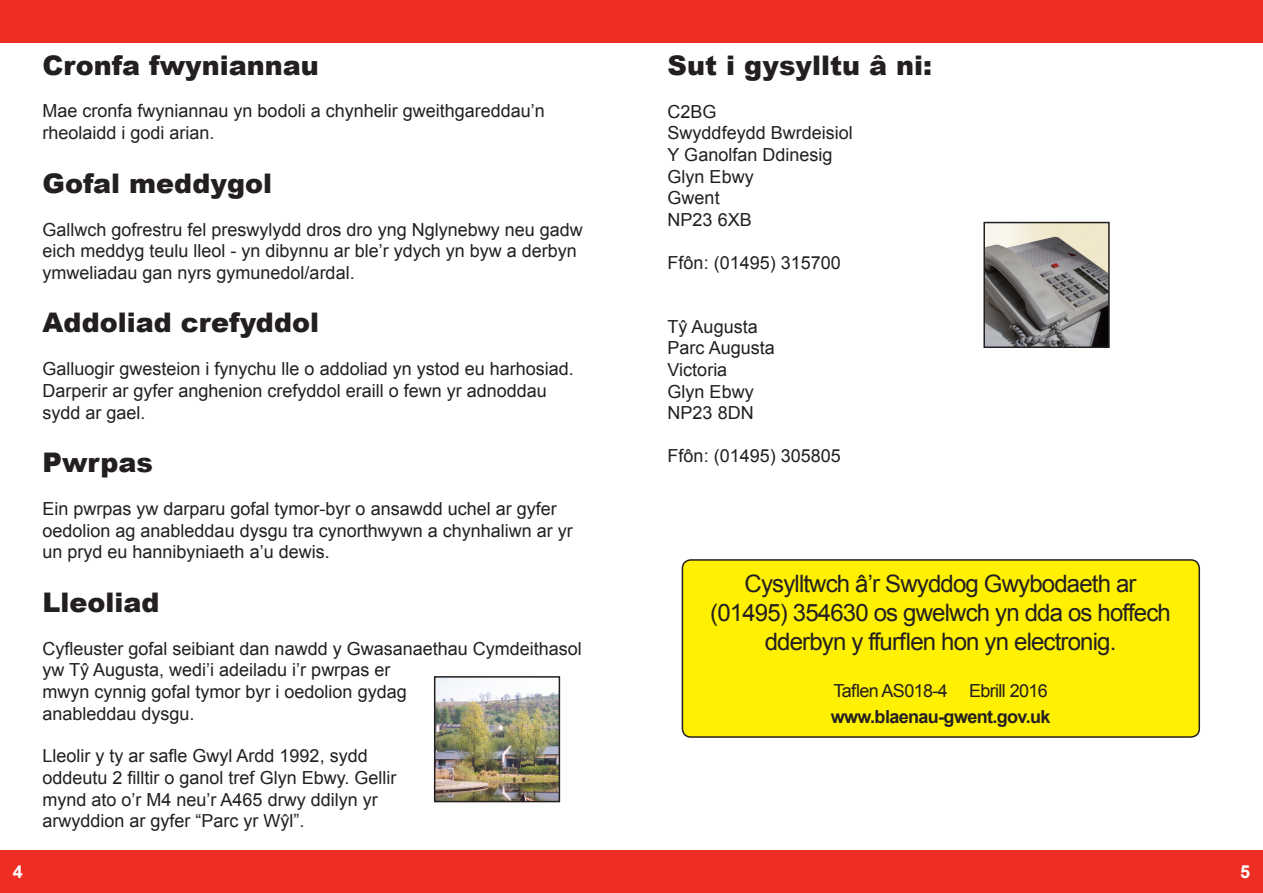
<style>
.page{position:relative;width:1263px;height:893px;background:#fff}
.page>*{position:absolute;margin:0;border:0;box-sizing:border-box;transform-origin:0 0}
.t1{font:900 27px "Arial";color:#231f20}
.t2{font:24px/28.8px "Arial";letter-spacing:-.035em;color:#231f20;text-align:center}
.t3{font:18px/21.6px "Arial";color:#231f20}
.t4{font:700 18px "Arial";letter-spacing:-.035em;color:#231f20}
.t5{font:18px "Arial";letter-spacing:-.035em;color:#231f20}
.t6{font:700 18px "Arial";color:#fff}
</style>
<div class="page">
<div style="left:631px;top:0;width:632px;height:43px;background:#ee2e22"></div>
<div style="left:0;top:0;width:631px;height:43px;background:#ee2e22"></div>
<div style="left:631px;top:850px;width:632px;height:43px;background:#ee2e22"></div>
<div style="left:0;top:850px;width:631px;height:43px;background:#ee2e22"></div>
<img style="left:986px;top:225px;width:121px;height:120px">
<div style="left:983px;top:222px;width:127px;height:126px;border:2px solid #231f20"></div>
<div style="left:682px;top:560px;width:517px;height:177px;background:#fff101;border-radius:9px"></div>
<div style="left:682px;top:559px;width:518px;height:179px;border:2px solid #231f20;border-radius:9px"></div>
<img style="left:437px;top:679px;width:120px;height:120px">
<div style="left:434px;top:676px;width:126px;height:126px;border:2px solid #231f20"></div>
<h1 class="t1" style="left:43px;top:45px;width:278px">Cronfa fwyniannau</h1>
<p class="t3" style="left:43px;top:101px;width:504px">Mae cronfa fwyniannau yn bodoli a chynhelir gweithgareddau’n rheolaidd i godi arian.</p>
<h1 class="t1" style="left:43px;top:163px;width:231px">Gofal meddygol</h1>
<p class="t3" style="left:43px;top:219px;width:542px">Gallwch gofrestru fel preswylydd dros dro yng Nglynebwy neu gadw eich meddyg teulu lleol - yn dibynnu ar ble’r ydych yn byw a derbyn ymweliadau gan nyrs gymunedol/ardal.</p>
<h1 class="t1" style="left:43px;top:303px;width:278px">Addoliad crefyddol</h1>
<p class="t3" style="left:43px;top:358px;width:533px">Galluogir gwesteion i fynychu lle o addoliad yn ystod eu harhosiad.<br>Darperir ar gyfer anghenion crefyddol eraill o fewn yr adnoddau sydd ar gael.</p>
<h1 class="t1" style="left:43px;top:443px;width:112px">Pwrpas</h1>
<p class="t3" style="left:43px;top:498px;width:532px">Ein pwrpas yw darparu gofal tymor-byr o ansawdd uchel ar gyfer oedolion ag anableddau dysgu tra cynorthwywn a chynhaliwn ar yr un pryd eu hannibyniaeth a’u dewis.</p>
<h1 class="t1" style="left:43px;top:583px;width:119px">Lleoliad</h1>
<p class="t3" style="left:43px;top:638px;width:541px">Cyfleuster gofal seibiant dan nawdd y Gwasanaethau Cymdeithasol yw Tŷ Augusta, wedi’i adeiladu i’r pwrpas er<br>mwyn cynnig gofal tymor byr i oedolion gydag<br>anableddau dysgu.</p>
<p class="t3" style="left:43px;top:745px;width:355px">Lleolir y ty ar safle Gwyl Ardd 1992, sydd oddeutu 2 filltir o ganol tref Glyn Ebwy. Gellir mynd ato o’r M4 neu’r A465 drwy ddilyn yr arwyddion ar gyfer “Parc yr Wŷl”.</p>
<h1 class="t1" style="left:668px;top:45px;width:266px">Sut i gysylltu â ni:</h1>
<p class="t3" style="left:668px;top:101px;width:187px">C2BG<br>Swyddfeydd Bwrdeisiol<br>Y Ganolfan Ddinesig<br>Glyn Ebwy<br>Gwent<br>NP23 6XB</p>
<p class="t3" style="left:668px;top:252px;width:175px">Ffôn: (01495) 315700</p>
<p class="t3" style="left:668px;top:316px;width:109px">Tŷ Augusta<br>Parc Augusta<br>Victoria<br>Glyn Ebwy<br>NP23 8DN</p>
<p class="t3" style="left:668px;top:445px;width:175px">Ffôn: (01495) 305805</p>
<h2 class="t2" style="left:710px;top:570px;width:462px">Cysylltwch â’r Swyddog Gwybodaeth ar (01495) 354630 os gwelwch yn dda os hoffech dderbyn y ffurflen hon yn electronig.</h2>
<p class="t5" style="left:833px;top:679px;width:216px">Taflen AS018-4 Ebrill 2016</p>
<p class="t4" style="left:831px;top:705px;width:221px">www.blaenau-gwent.gov.uk</p>
<p class="t6" style="left:13px;top:860px;width:12px">4</p>
<p class="t6" style="left:1240px;top:860px;width:12px">5</p>
</div>
